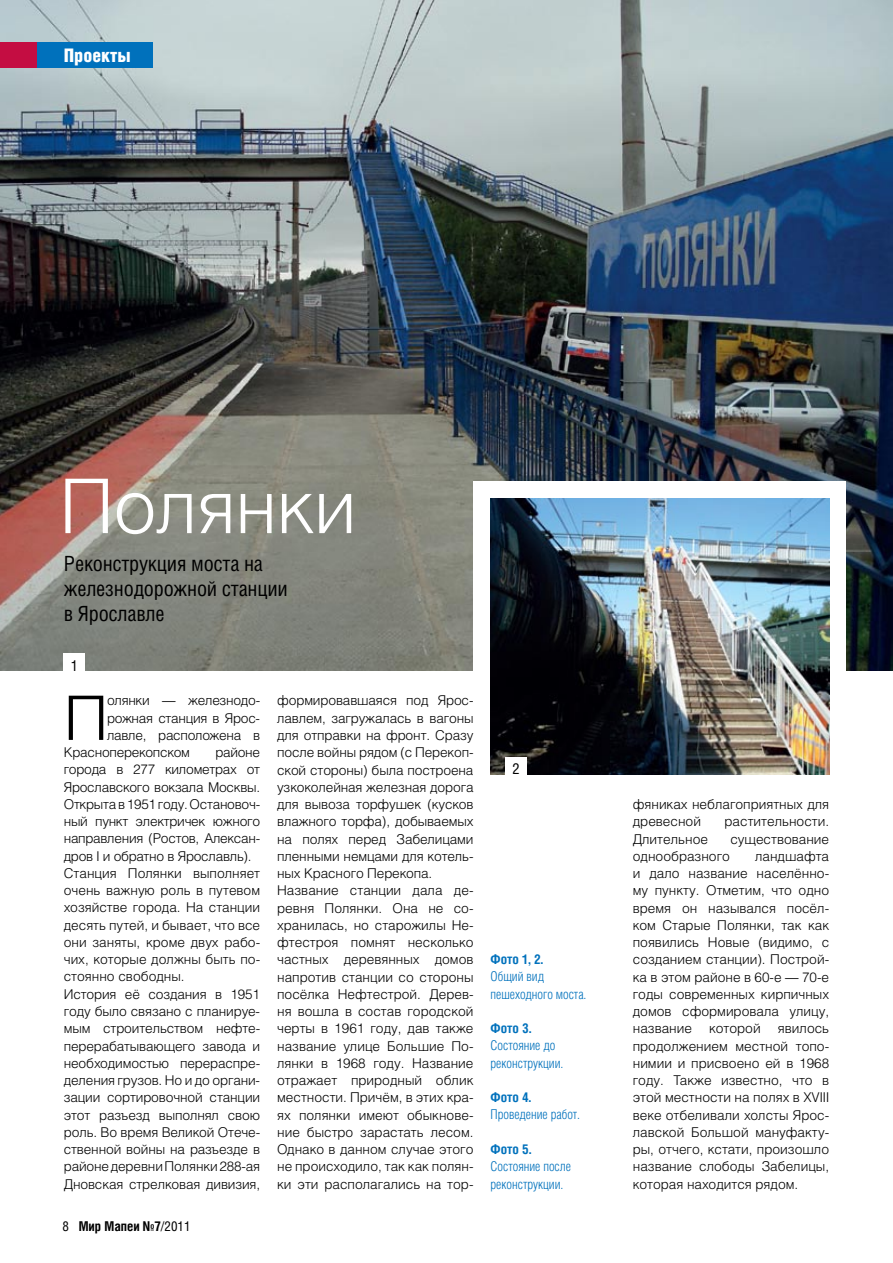
<style>
.page{position:relative;width:893px;height:1263px;background:#fff}
.page>*{position:absolute;margin:0;border:0;box-sizing:border-box;transform-origin:0 0}
.t1{font:300 75.6px "Helios";letter-spacing:-.01em;color:#fff}
.t2{font:300 61.35px "Helios";color:#000}
.t3{font:21px/25.2px "Helios Cond";letter-spacing:-.01em;color:#000}
.t4{font:900 18.75px "Helios Cond";color:#fff}
.t5{font:15px "Helios Cond";color:#000}
.t6{font:300 13.5px/17.2px "Helios";letter-spacing:-.01em;color:#000}
.t7{font:300 13.5px/17.2px "Helios Cond";color:#0071bc}
.t8{font:700 13.5px "Helios Cond";color:#0071bc}
.t9{font:700 13.5px "Helios Cond";color:#000}
.s1{font-weight:400}
</style>
<div class="page">
<img style="left:0;top:0;width:893px;height:671px">
<div style="left:0;top:42px;width:152px;height:26px;background:#0071bc"></div>
<div style="left:0;top:42px;width:36px;height:26px;background:#c40d42"></div>
<div style="left:64px;top:654px;width:21px;height:17px;background:#fff"></div>
<div style="left:474px;top:481px;width:372px;height:238px;background:#fff"></div>
<img style="left:491px;top:498px;width:338px;height:276px">
<div style="left:506px;top:757px;width:21px;height:17px;background:#fff"></div>
<h3 class="t4" style="left:64px;top:44px;width:69px">Проекты</h3>
<h1 class="t1" style="left:59px;top:461px;width:299px">Полянки</h1>
<h3 class="t3" style="left:64px;top:550px;width:226px">Реконструкция моста на железнодорожной станции в Ярославле</h3>
<p class="t5" style="left:71px;top:656px;width:9px">1</p>
<h2 class="t2" style="left:64px;top:681px;width:46px">П</h2>
<p class="t6" style="left:107px;top:692px;width:155px">олянки — железнодо-</p>
<p class="t6" style="left:107px;top:709px;width:155px">рожная станция в Ярос-</p>
<p class="t6" style="left:107px;top:726px;width:155px">лавле, расположена в</p>
<p class="t6" style="left:64px;top:743px;width:128px">Красноперекопском</p>
<p class="t6" style="left:64px;top:743px;width:198px;text-indent:152px">районе города в 277 километрах от<br>Ярославского вокзала Москвы.<br>Открыта в 1951 году. Остановоч&shy;ный пункт электричек южного направления (Ростов, Алексан&shy;дров I и обратно в Ярославль).<br>Станция Полянки выполняет очень важную роль в путевом хозяйстве города. На станции десять путей, и бывает, что все они заняты, кроме двух рабо&shy;чих, которые должны быть по&shy;стоянно свободны.<br>История её создания в 1951 году было связано с планируе&shy;мым строительством нефте&shy;перерабатывающего завода и необходимостью перераспре&shy;деления грузов. Но и до органи&shy;зации сортировочной станции этот разъезд выполнял свою роль. Во время Великой Отече&shy;ственной войны на разъезде в районе деревни Полянки 288-ая<br>Дновская стрелковая дивизия,</p>
<p class="t9" style="left:63px;top:1218px;width:129px"><span class="s1">8</span> Мир Мапеи №7<span class="s1">/2011</span></p>
<p class="t6" style="left:277px;top:692px;width:198px">формировавшаяся под Ярос&shy;лавлем, загружалась в вагоны для отправки на фронт. Сразу после войны рядом (с Перекоп&shy;ской стороны) была построена узкоколейная железная дорога для вывоза торфушек (кусков влажного торфа), добываемых на полях перед Забелицами пленными немцами для котель&shy;ных Красного Перекопа.<br>Название станции дала де&shy;ревня Полянки. Она не со&shy;хранилась, но старожилы Не&shy;фтестроя помнят несколько частных деревянных домов напротив станции со стороны посёлка Нефтестрой. Дерев&shy;ня вошла в состав городской черты в 1961 году, дав также название улице Большие По&shy;лянки в 1968 году. Название отражает природный облик местности. Причём, в этих кра&shy;ях полянки имеют обыкнове&shy;ние быстро зарастать лесом.<br>Однако в данном случае этого не происходило, так как полян&shy;ки эти располагались на тор-</p>
<p class="t5" style="left:513px;top:760px;width:9px">2</p>
<p class="t8" style="left:491px;top:951px;width:54px">Фото 1, 2.</p>
<p class="t7" style="left:491px;top:968px;width:97px">Общий вид пешеходного моста.</p>
<p class="t8" style="left:491px;top:1020px;width:42px">Фото 3.</p>
<p class="t7" style="left:491px;top:1037px;width:74px">Состояние до реконструкции.</p>
<p class="t8" style="left:491px;top:1089px;width:42px">Фото 4.</p>
<p class="t7" style="left:491px;top:1106px;width:91px">Проведение работ.</p>
<p class="t8" style="left:491px;top:1141px;width:42px">Фото 5.</p>
<p class="t7" style="left:491px;top:1158px;width:82px">Состояние после реконструкции.</p>
<p class="t6" style="left:633px;top:795px;width:198px">фяниках неблагоприятных для древесной</p>
<p class="t6" style="left:725px;top:813px;width:106px">растительности.</p>
<p class="t6" style="left:633px;top:830px;width:77px">Длительное</p>
<p class="t6" style="left:730px;top:830px;width:100px">существование</p>
<p class="t6" style="left:633px;top:847px;width:99px">однообразного</p>
<p class="t6" style="left:633px;top:847px;width:198px;text-align:justify;text-indent:122px">ландшафта и дало название населённо&shy;му пункту. Отметим, что одно время он назывался посёл&shy;ком Старые Полянки, так как появились Новые (видимо, с созданием станции). Построй&shy;ка в этом районе в 60-е — 70-е годы современных кирпичных домов сформировала улицу, название</p>
<p class="t6" style="left:709px;top:1020px;width:53px">которой</p>
<p class="t6" style="left:633px;top:1020px;width:198px;text-align:justify;text-indent:145px">явилось продолжением местной топо&shy;нимии и присвоено ей в 1968 году. Также известно, что в этой местности на полях в XVIII веке отбеливали холсты Ярос&shy;лавской Большой мануфакту&shy;ры, отчего, кстати, произошло название слободы Забелицы, которая находится рядом.</p>
</div>
